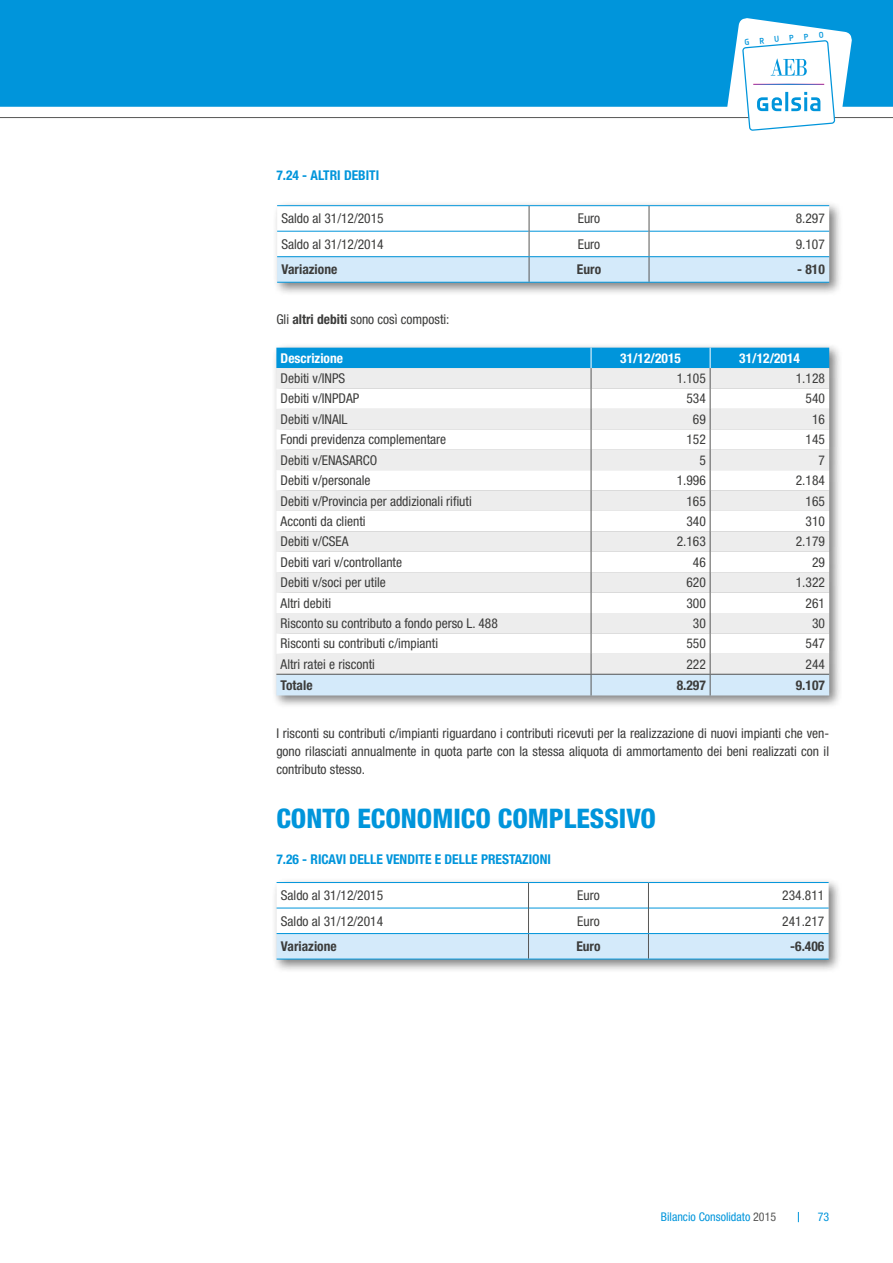
<style>
.page{position:relative;width:893px;height:1263px;background:#fff}
.page>*{position:absolute;margin:0;border:0;box-sizing:border-box;transform-origin:0 0}
.t1{font:800 condensed 27px "Helvetica Neue LT Std";color:#0095db}
.t2{font:condensed 13.5px/18px "Helvetica Neue LT Std";color:#3c3c3b;text-align:justify}
.t3{font:700 condensed 13.5px "Helvetica Neue LT Std";color:#0095db}
.t4{font:700 condensed 13.5px "Helvetica Neue LT Std";color:#3c3c3b}
.t5{font:700 condensed 13.5px "Helvetica Neue LT Std";color:#fff}
.t6{font:condensed 12px "Helvetica Neue LT Std";color:#0095db}
.t7{font:8.4px "Notes Style Medium Tf";color:#0095db}
.s1{font-weight:700}
.s2{color:#575756}
</style>
<div class="page">
<div style="left:0;top:0;width:893px;height:107px;background:#0095db"></div>
<hr style="left:0;top:117px;width:893px;height:1px;background:#575756">
<svg style="left:742px;top:40px;width:93px;height:91px"></svg>
<div style="left:273px;top:201px;width:570px;height:95px;background:#000;opacity:.5"></div>
<hr style="left:277px;top:205px;width:252px;height:1px;background:#0095db">
<hr style="left:529px;top:205px;width:120px;height:1px;background:#0095db">
<hr style="left:649px;top:205px;width:180px;height:1px;background:#0095db">
<svg style="left:277px;top:206px;width:552px;height:76px"></svg>
<hr style="left:277px;top:256px;width:252px;height:1px;background:#0095db">
<hr style="left:529px;top:256px;width:120px;height:1px;background:#0095db">
<hr style="left:649px;top:256px;width:180px;height:1px;background:#0095db">
<hr style="left:277px;top:282px;width:252px;height:1px;background:#0095db">
<hr style="left:529px;top:282px;width:120px;height:1px;background:#0095db">
<hr style="left:649px;top:282px;width:180px;height:1px;background:#0095db">
<div style="left:272px;top:343px;width:571px;height:366px;background:#000;opacity:.5"></div>
<svg style="left:276px;top:348px;width:553px;height:347px"></svg>
<div style="left:272px;top:878px;width:570px;height:95px;background:#000;opacity:.5"></div>
<svg style="left:277px;top:882px;width:552px;height:77px"></svg>
<hr style="left:277px;top:933px;width:251px;height:1px;background:#0095db">
<hr style="left:528px;top:933px;width:120px;height:1px;background:#0095db">
<hr style="left:648px;top:933px;width:181px;height:1px;background:#0095db">
<hr style="left:277px;top:959px;width:251px;height:1px;background:#0095db">
<hr style="left:528px;top:959px;width:120px;height:1px;background:#0095db">
<hr style="left:648px;top:959px;width:181px;height:1px;background:#0095db">
<p class="t3" style="left:276px;top:167px;width:104px">7.24 - ALTRI DEBITI</p>
<p class="t7" style="left:744px;top:37px;width:81px;rotate:-5deg">GRUPPO</p>
<p class="t2" style="left:281px;top:209px;width:104px">Saldo al 31/12/2015</p>
<p class="t2" style="left:578px;top:209px;width:24px">Euro</p>
<p class="t2" style="left:796px;top:209px;width:31px">8.297</p>
<p class="t2" style="left:281px;top:235px;width:104px">Saldo al 31/12/2014</p>
<p class="t2" style="left:578px;top:235px;width:24px">Euro</p>
<p class="t2" style="left:796px;top:235px;width:31px">9.107</p>
<p class="t4" style="left:281px;top:261px;width:57px">Variazione</p>
<p class="t4" style="left:577px;top:261px;width:26px">Euro</p>
<p class="t4" style="left:797px;top:261px;width:29px">- 810</p>
<p class="t2" style="left:276px;top:310px;width:175px">Gli <span class="s1">altri debiti</span> sono così composti:</p>
<p class="t5" style="left:281px;top:350px;width:64px">Descrizione</p>
<p class="t5" style="left:620px;top:350px;width:62px">31/12/2015</p>
<p class="t5" style="left:739px;top:350px;width:62px">31/12/2014</p>
<p class="t2" style="left:281px;top:369px;width:66px">Debiti v/INPS</p>
<p class="t2" style="left:677px;top:369px;width:31px">1.105</p>
<p class="t2" style="left:796px;top:369px;width:31px">1.128</p>
<p class="t2" style="left:281px;top:390px;width:80px">Debiti v/INPDAP</p>
<p class="t2" style="left:686px;top:390px;width:21px">534</p>
<p class="t2" style="left:805px;top:390px;width:21px">540</p>
<p class="t2" style="left:281px;top:410px;width:68px">Debiti v/INAIL</p>
<p class="t2" style="left:693px;top:410px;width:14px">69</p>
<p class="t2" style="left:812px;top:410px;width:14px">16</p>
<p class="t2" style="left:281px;top:430px;width:167px">Fondi previdenza complementare</p>
<p class="t2" style="left:686px;top:430px;width:21px">152</p>
<p class="t2" style="left:805px;top:430px;width:21px">145</p>
<p class="t2" style="left:281px;top:451px;width:98px">Debiti v/ENASARCO</p>
<p class="t2" style="left:699px;top:451px;width:8px">5</p>
<p class="t2" style="left:818px;top:451px;width:8px">7</p>
<p class="t2" style="left:281px;top:471px;width:91px">Debiti v/personale</p>
<p class="t2" style="left:677px;top:471px;width:31px">1.996</p>
<p class="t2" style="left:796px;top:471px;width:31px">2.184</p>
<p class="t2" style="left:281px;top:492px;width:193px">Debiti v/Provincia per addizionali rifiuti</p>
<p class="t2" style="left:686px;top:492px;width:21px">165</p>
<p class="t2" style="left:805px;top:492px;width:21px">165</p>
<p class="t2" style="left:281px;top:512px;width:86px">Acconti da clienti</p>
<p class="t2" style="left:686px;top:512px;width:21px">340</p>
<p class="t2" style="left:805px;top:512px;width:21px">310</p>
<p class="t2" style="left:281px;top:532px;width:69px">Debiti v/CSEA</p>
<p class="t2" style="left:677px;top:532px;width:31px">2.163</p>
<p class="t2" style="left:796px;top:532px;width:31px">2.179</p>
<p class="t2" style="left:281px;top:553px;width:123px">Debiti vari v/controllante</p>
<p class="t2" style="left:693px;top:553px;width:14px">46</p>
<p class="t2" style="left:812px;top:553px;width:14px">29</p>
<p class="t2" style="left:281px;top:573px;width:107px">Debiti v/soci per utile</p>
<p class="t2" style="left:686px;top:573px;width:21px">620</p>
<p class="t2" style="left:796px;top:573px;width:31px">1.322</p>
<p class="t2" style="left:281px;top:594px;width:52px">Altri debiti</p>
<p class="t2" style="left:686px;top:594px;width:21px">300</p>
<p class="t2" style="left:805px;top:594px;width:21px">261</p>
<p class="t2" style="left:281px;top:614px;width:219px">Risconto su contributo a fondo perso L. 488</p>
<p class="t2" style="left:693px;top:614px;width:14px">30</p>
<p class="t2" style="left:812px;top:614px;width:14px">30</p>
<p class="t2" style="left:281px;top:635px;width:159px">Risconti su contributi c/impianti</p>
<p class="t2" style="left:686px;top:635px;width:21px">550</p>
<p class="t2" style="left:805px;top:635px;width:21px">547</p>
<p class="t2" style="left:281px;top:655px;width:96px">Altri ratei e risconti</p>
<p class="t2" style="left:686px;top:655px;width:21px">222</p>
<p class="t2" style="left:805px;top:655px;width:21px">244</p>
<p class="t4" style="left:281px;top:677px;width:33px">Totale</p>
<p class="t4" style="left:677px;top:677px;width:31px">8.297</p>
<p class="t4" style="left:796px;top:677px;width:31px">9.107</p>
<p class="t2" style="left:276px;top:724px;width:554px">I risconti su contributi c/impianti riguardano i contributi ricevuti per la realizzazione di nuovi impianti che ven&shy;gono rilasciati annualmente in quota parte con la stessa aliquota di ammortamento dei beni realizzati con il contributo stesso.</p>
<h1 class="t1" style="left:276px;top:801px;width:381px">CONTO ECONOMICO COMPLESSIVO</h1>
<p class="t3" style="left:276px;top:851px;width:276px">7.26 - RICAVI DELLE VENDITE E DELLE PRESTAZIONI</p>
<p class="t2" style="left:281px;top:886px;width:104px">Saldo al 31/12/2015</p>
<p class="t2" style="left:577px;top:886px;width:24px">Euro</p>
<p class="t2" style="left:782px;top:886px;width:44px">234.811</p>
<p class="t2" style="left:281px;top:912px;width:104px">Saldo al 31/12/2014</p>
<p class="t2" style="left:577px;top:912px;width:24px">Euro</p>
<p class="t2" style="left:782px;top:912px;width:44px">241.217</p>
<p class="t4" style="left:281px;top:938px;width:57px">Variazione</p>
<p class="t4" style="left:576px;top:938px;width:26px">Euro</p>
<p class="t4" style="left:790px;top:938px;width:36px">-6.406</p>
<p class="t6" style="left:661px;top:1209px;width:117px">Bilancio Consolidato <span class="s2">2015</span></p>
<p class="t6" style="left:818px;top:1209px;width:13px">73</p>
</div>
